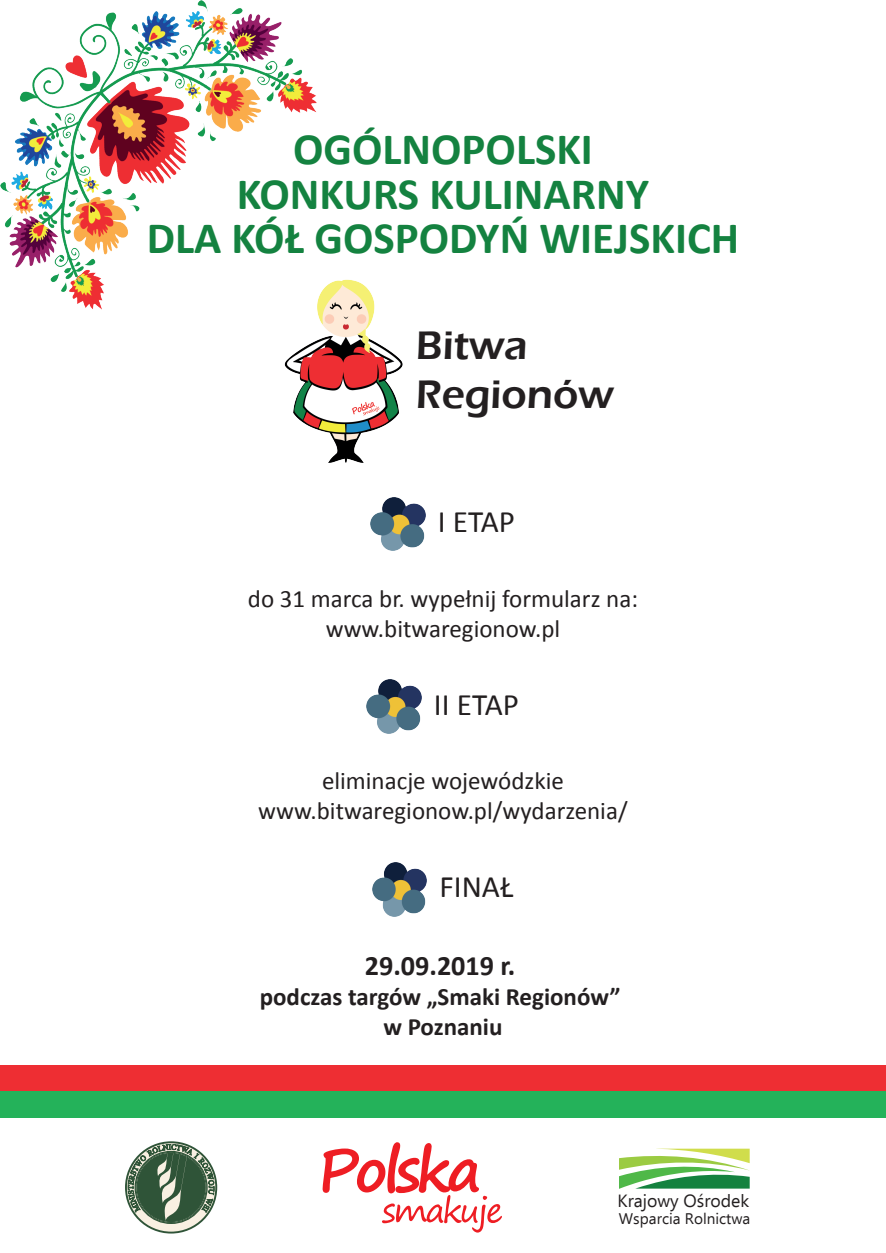
<style>
.page{position:relative;width:886px;height:1253px;background:#fff}
.page>*{position:absolute;margin:0;border:0;box-sizing:border-box;transform-origin:0 0}
.t1{font:700 45px/44.4px "Calibri";color:#148240;text-align:center}
.t2{font:600 40.94px/49.1px "Eras ITC";color:#231f20}
.t3{font:31.25px "Calibri";color:#231f20}
.t4{font:700 28.12px "Calibri";color:#231f20}
.t5{font:25px/30px "Calibri";color:#231f20;text-align:center}
.t6{font:700 25px/30px "Calibri";color:#231f20;text-align:center}
.t7{font:17.62px "Ebrima";color:#231f20}
.t8{font:15.38px "Ebrima";color:#231f20}
</style>
<div class="page">
<img style="left:0;top:1px;width:316px;height:308px">
<div style="left:0;top:1064px;width:886px;height:27px;background:#ee2e33"></div>
<div style="left:0;top:1090px;width:886px;height:27px;background:#24b25a"></div>
<svg style="left:619px;top:1148px;width:131px;height:40px"></svg>
<svg style="left:323px;top:1142px;width:179px;height:90px"></svg>
<svg style="left:126px;top:1142px;width:90px;height:90px"></svg>
<div style="left:125px;top:1141px;width:92px;height:92px;border:2px solid #2f5438;border-radius:50%"></div>
<svg style="left:128px;top:1141px;width:86px;height:79px"></svg>
<img style="left:271px;top:270px;width:132px;height:193px">
<img style="left:371px;top:497px;width:54px;height:54px">
<img style="left:367px;top:680px;width:54px;height:53px">
<img style="left:372px;top:862px;width:55px;height:54px">
<h1 class="t1" style="left:147px;top:127px;width:594px">OGÓLNOPOLSKI<br>KONKURS KULINARNY<br>DLA KÓŁ GOSPODYŃ WIEJSKICH</h1>
<h2 class="t2" style="left:416px;top:321px;width:199px">Bitwa<br>Regionów</h2>
<p class="t3" style="left:438px;top:502px;width:79px">I ETAP</p>
<p class="t5" style="left:248px;top:583px;width:392px">do 31 marca br. wypełnij formularz na: www.bitwaregionow.pl</p>
<p class="t3" style="left:434px;top:684px;width:87px">II ETAP</p>
<p class="t5" style="left:258px;top:766px;width:371px">eliminacje wojewódzkie www.bitwaregionow.pl/wydarzenia/</p>
<p class="t3" style="left:439px;top:867px;width:75px">FINAŁ</p>
<p class="t4" style="left:365px;top:947px;width:152px">29.09.2019 r.</p>
<p class="t6" style="left:260px;top:981px;width:362px">podczas targów „Smaki Regionów” w Poznaniu</p>
<p class="t7" style="left:617px;top:1188px;width:133px">Krajowy Ośrodek</p>
<p class="t8" style="left:619px;top:1207px;width:133px">Wsparcia Rolnictwa</p>
</div>
